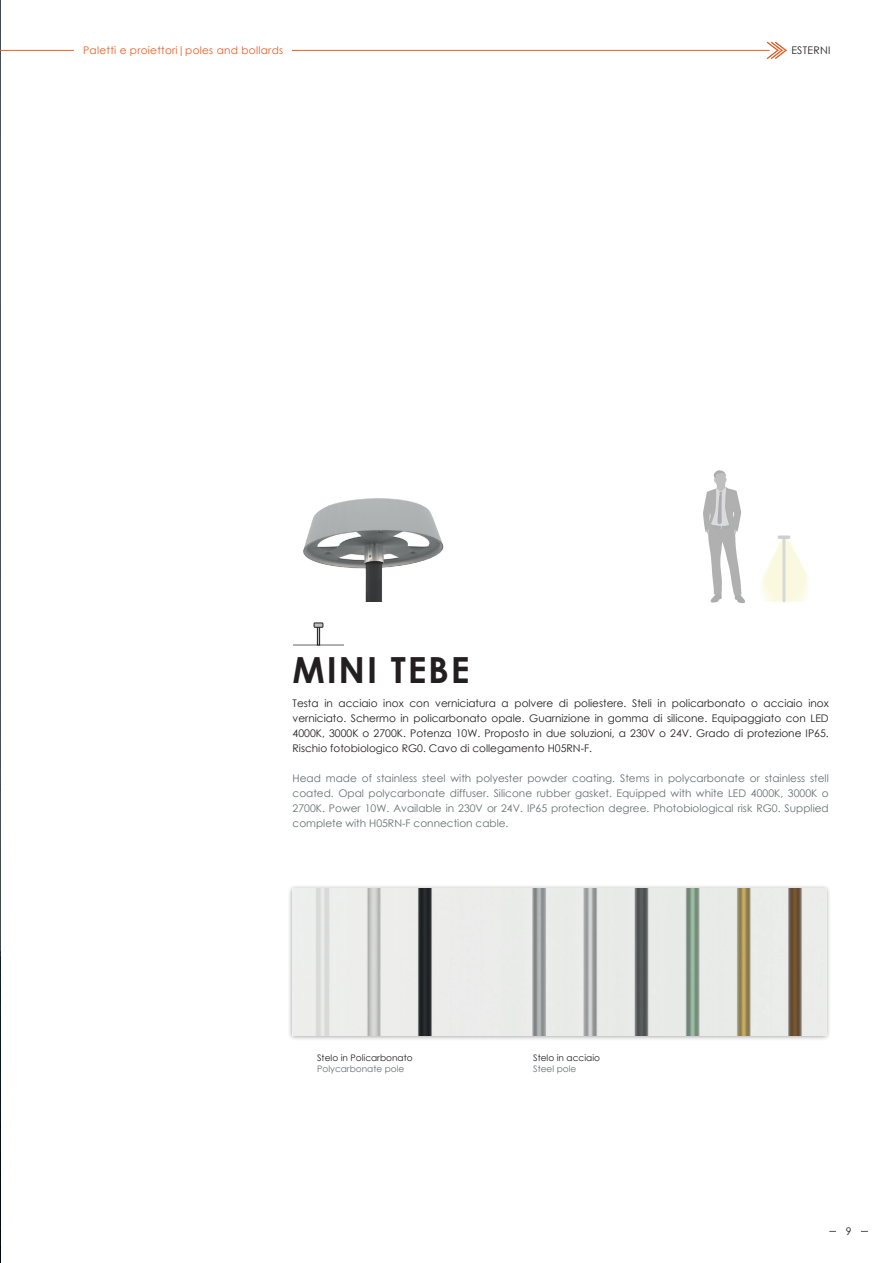
<style>
.page{position:relative;width:893px;height:1263px;background:#fff}
.page>*{position:absolute;margin:0;border:0;box-sizing:border-box;transform-origin:0 0}
.t1{font:700 36px "Century Gothic";letter-spacing:.05em;color:#231f20}
.t2{font:10.5px/15px "Century Gothic";color:#231f20;text-align:justify}
.t3{font:10.5px/15px "Century Gothic";color:#686f71;text-align:justify}
.t4{font:10.5px "Century Gothic";letter-spacing:.025em;color:#ea5d23}
.t5{font:10.5px "Century Gothic";letter-spacing:.025em;color:#231f20}
.t6{font:9px "Century Gothic";color:#231f20}
.t7{font:9px "Century Gothic";color:#686f71}
</style>
<div class="page">
<img style="left:0;top:0;width:1px;height:1263px">
<hr style="left:0;top:50px;width:77px;height:1px;background:#ea5d23">
<hr style="left:293px;top:645px;width:51px;height:1px;background:#636366">
<div style="left:317px;top:626px;width:3px;height:19px;border:1px solid #231f20"></div>
<div style="left:314px;top:622px;width:9px;height:6px;border:1px solid #231f20"></div>
<hr style="left:286px;top:50px;width:484px;height:1px;background:#ea5d23">
<svg style="left:703px;top:470px;width:42px;height:133px"></svg>
<svg style="left:778px;top:535px;width:12px;height:4px"></svg>
<img style="left:736px;top:539px;width:72px;height:63px">
<div style="left:287px;top:884px;width:544px;height:157px;background:#231f20;opacity:.46"></div>
<img style="left:293px;top:889px;width:533px;height:146px">
<img style="left:303px;top:498px;width:141px;height:104px">
<hr style="left:829px;top:1231px;width:39px;height:1px;background:#57585a">
<div style="left:836px;top:1227px;width:25px;height:8px;background:#fff"></div>
<div style="left:75px;top:46px;width:217px;height:8px;background:#fff"></div>
<svg style="left:766px;top:41px;width:21px;height:18px"></svg>
<p class="t4" style="left:83px;top:43px;width:202px">Paletti e proiettori|poles and bollards</p>
<p class="t5" style="left:791px;top:43px;width:41px">INESTERNI</p>
<h1 class="t1" style="left:293px;top:643px;width:179px">MINI TEBE</h1>
<p class="t2" style="left:293px;top:695px;width:538px">Testa in acciaio inox con verniciatura a polvere di poliestere. Steli in policarbonato o acciaio inox verniciato. Schermo in policarbonato opale. Guarnizione in gomma di silicone. Equipaggiato con LED 4000K, 3000K o 2700K. Potenza 10W. Proposto in due soluzioni, a 230V o 24V. Grado di protezione IP65.<br>Rischio fotobiologico RG0. Cavo di collegamento H05RN-F.</p>
<p class="t3" style="left:293px;top:770px;width:538px">Head made of stainless steel with polyester powder coating. Stems in polycarbonate or stainless stell coated. Opal polycarbonate diffuser. Silicone rubber gasket. Equipped with white LED 4000K, 3000K o 2700K. Power 10W. Available in 230V or 24V. IP65 protection degree. Photobiological risk RG0. Supplied complete with H05RN-F connection cable.</p>
<p class="t6" style="left:317px;top:1052px;width:97px">Stelo in Policarbonato</p>
<p class="t7" style="left:317px;top:1062px;width:89px">Polycarbonate pole</p>
<p class="t6" style="left:533px;top:1052px;width:68px">Stelo in acciaio</p>
<p class="t7" style="left:533px;top:1062px;width:45px">Steel pole</p>
<p class="t2" style="left:846px;top:1223px;width:7px">9</p>
</div>
